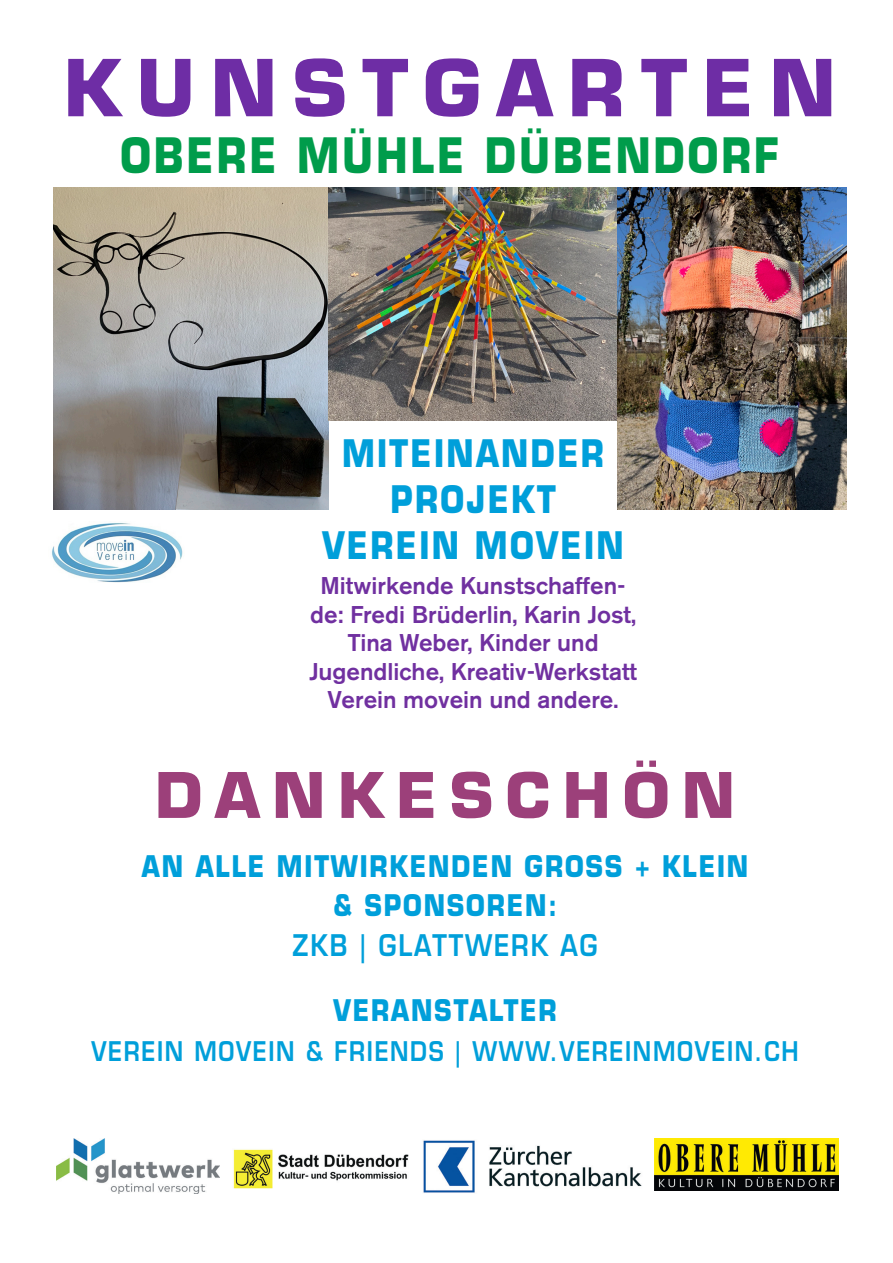
<style>
.page{position:relative;width:893px;height:1263px;background:#fff}
.page>*{position:absolute;margin:0;border:0;box-sizing:border-box;transform-origin:0 0}
.t1{font:700 76.5px "Eurostile";letter-spacing:.2em;color:#6e2da5}
.t2{font:700 61.2px "Eurostile";letter-spacing:.2em;color:#9c407a}
.t3{font:700 47.55px "Eurostile";letter-spacing:.075em;color:#009c4b;scale:.84 1}
.t4{font:700 37.05px "Eurostile";letter-spacing:.075em;color:#009fda;scale:.84 1}
.t5{font:700 29.1px/39.3px "Eurostile";letter-spacing:.075em;color:#009fda;text-align:center;scale:.84 1}
.t6{font:600 29.1px "Eurostile";letter-spacing:.075em;color:#009fda;scale:.84 1}
.t7{font:600 26.4px "Eurostile";letter-spacing:.075em;color:#009fda;scale:.84 1}
.t8{font:500 24px/28.3px "Akzidenz Grotesk BE";color:#7030a0;text-align:center}
</style>
<div class="page">
<img style="left:53px;top:187px;width:276px;height:323px">
<img style="left:329px;top:187px;width:288px;height:234px">
<img style="left:617px;top:187px;width:229px;height:323px">
<img style="left:56px;top:1138px;width:163px;height:56px">
<img style="left:423px;top:1140px;width:219px;height:53px">
<img style="left:655px;top:1139px;width:183px;height:51px">
<img style="left:233px;top:1149px;width:176px;height:40px">
<img style="left:52px;top:523px;width:131px;height:60px">
<p class="t1" style="left:63px;top:41px;width:774px">KUNSTGARTEN</p>
<p class="t3" style="left:120px;top:126px;width:786px">OBERE MÜHLE DÜBENDORF</p>
<p class="t4" style="left:342px;top:431px;width:313px">MITEINANDER</p>
<p class="t4" style="left:390px;top:477px;width:198px">PROJEKT</p>
<p class="t4" style="left:322px;top:523px;width:360px">VEREIN MOVEIN</p>
<p class="t8" style="left:309px;top:572px;width:330px">Mitwirkende Kunstschaffen&shy;de: Fredi Brüderlin, Karin Jost,<br>Tina Weber, Kinder und<br>Jugendliche, Kreativ-Werkstatt<br>Verein movein und andere.</p>
<p class="t2" style="left:155px;top:757px;width:581px">DANKESCHÖN</p>
<p class="t5" style="left:142px;top:846px;width:723px">AN ALLE MITWIRKENDEN GROSS + KLEIN &amp; SPONSOREN:</p>
<p class="t6" style="left:293px;top:927px;width:365px">ZKB | GLATTWERK AG</p>
<p class="t5" style="left:333px;top:991px;width:267px">VERANSTALTER</p>
<p class="t7" style="left:92px;top:1034px;width:843px">VEREIN MOVEIN &amp; FRIENDS | WWW.VEREINMOVEIN.CH</p>
</div>
